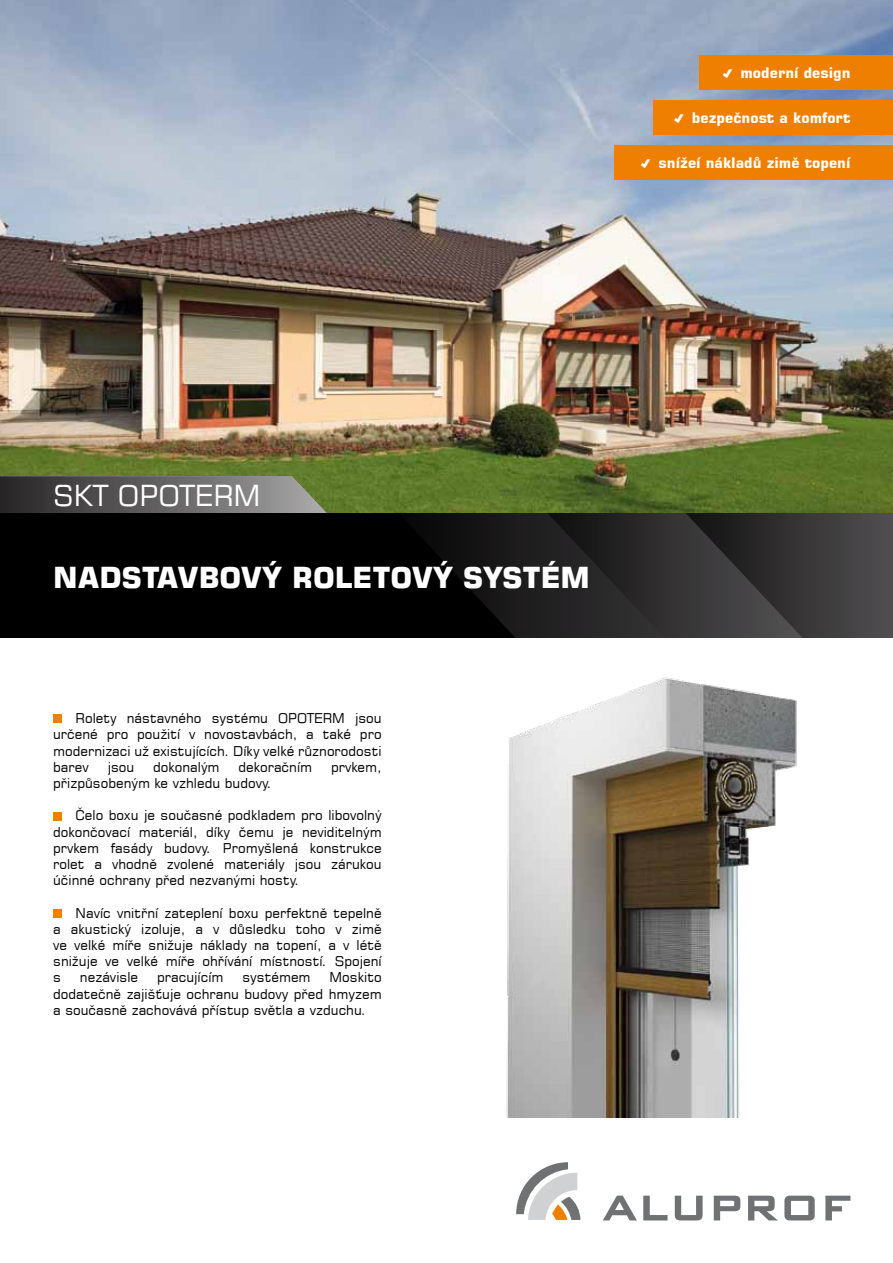
<style>
.page{position:relative;width:893px;height:1263px;background:#fff}
.page>*{position:absolute;margin:0;border:0;box-sizing:border-box;transform-origin:0 0}
.t1{font:28.95px "Square 721 EU Bold";color:#fff}
.t2{font:28.95px "Square 721 EU Normal";color:#fff}
.t3{font:14.55px "Square 721 EU Bold";color:#fff}
.t4{font:13.5px/16.2px "Square 721 EU Normal";color:#000;text-align:justify}
</style>
<div class="page">
<img style="left:0;top:0;width:893px;height:513px">
<svg style="left:0;top:476px;width:336px;height:37px"></svg>
<div style="left:0;top:513px;width:893px;height:125px;background:#000"></div>
<svg style="left:425px;top:513px;width:113px;height:125px"></svg>
<svg style="left:538px;top:513px;width:355px;height:125px"></svg>
<svg style="left:516px;top:1162px;width:64px;height:58px"></svg>
<svg style="left:643px;top:1196px;width:25px;height:24px"></svg>
<svg style="left:675px;top:1196px;width:28px;height:24px"></svg>
<svg style="left:603px;top:1196px;width:34px;height:24px"></svg>
<svg style="left:714px;top:1196px;width:26px;height:24px"></svg>
<svg style="left:748px;top:1196px;width:29px;height:24px"></svg>
<svg style="left:784px;top:1196px;width:31px;height:24px"></svg>
<svg style="left:825px;top:1196px;width:25px;height:24px"></svg>
<div style="left:53px;top:715px;width:9px;height:8px;background:#ee7f00"></div>
<div style="left:53px;top:812px;width:9px;height:8px;background:#ee7f00"></div>
<div style="left:53px;top:909px;width:9px;height:8px;background:#ee7f00"></div>
<div style="left:700px;top:55px;width:193px;height:35px;background:#ee7f00"></div>
<div style="left:653px;top:100px;width:240px;height:34px;background:#ee7f00"></div>
<div style="left:614px;top:145px;width:279px;height:34px;background:#ee7f00"></div>
<img style="left:506px;top:677px;width:291px;height:441px">
<p class="t3" style="left:740px;top:64px;width:111px">moderní design</p>
<p class="t3" style="left:692px;top:109px;width:160px">bezpečnost a komfort</p>
<p class="t3" style="left:659px;top:154px;width:193px">snížeí nákladů zimě topení</p>
<h1 class="t2" style="left:53px;top:477px;width:209px">SKT OPOTERM</h1>
<h1 class="t1" style="left:53px;top:559px;width:538px">NADSTAVBOVÝ ROLETOVÝ SYSTÉM</h1>
<p class="t4" style="left:53px;top:710px;width:330px;text-indent:23px">Rolety nástavného systému OPOTERM jsou určené pro použití v novostavbách, a také pro modernizaci už existujících. Díky velké různorodosti barev</p>
<p class="t4" style="left:108px;top:759px;width:28px">jsou</p>
<p class="t4" style="left:153px;top:759px;width:68px">dokonalým</p>
<p class="t4" style="left:238px;top:759px;width:75px">dekoračním</p>
<p class="t4" style="left:331px;top:759px;width:52px">prvkem,</p>
<p class="t4" style="left:53px;top:775px;width:220px">přizpůsobeným ke vzhledu budovy.</p>
<p class="t4" style="left:53px;top:807px;width:330px;text-indent:23px">Čelo boxu je současné podkladem pro libovolný dokončovací materiál, díky čemu je neviditelným prvkem fasády budovy. Promyšlená konstrukce rolet a vhodně zvolené materiály jsou zárukou účinné ochrany před nezvanými hosty.</p>
<p class="t4" style="left:53px;top:904px;width:330px;text-indent:23px">Navíc vnitřní zateplení boxu perfektně tepelně a akustický izoluje, a v důsledku toho v zimě ve velké míře snižuje náklady na topení, a v létě snižuje ve velké míře ohřívání místností. Spojení s</p>
<p class="t4" style="left:53px;top:969px;width:330px;text-indent:276px">Moskito dodatečně zajišťuje ochranu budovy před hmyzem a současně zachovává přístup světla a vzduchu.</p>
<p class="t4" style="left:80px;top:969px;width:60px">nezávisle</p>
<p class="t4" style="left:157px;top:969px;width:68px">pracujícím</p>
<p class="t4" style="left:242px;top:969px;width:70px">systémem</p>
</div>
